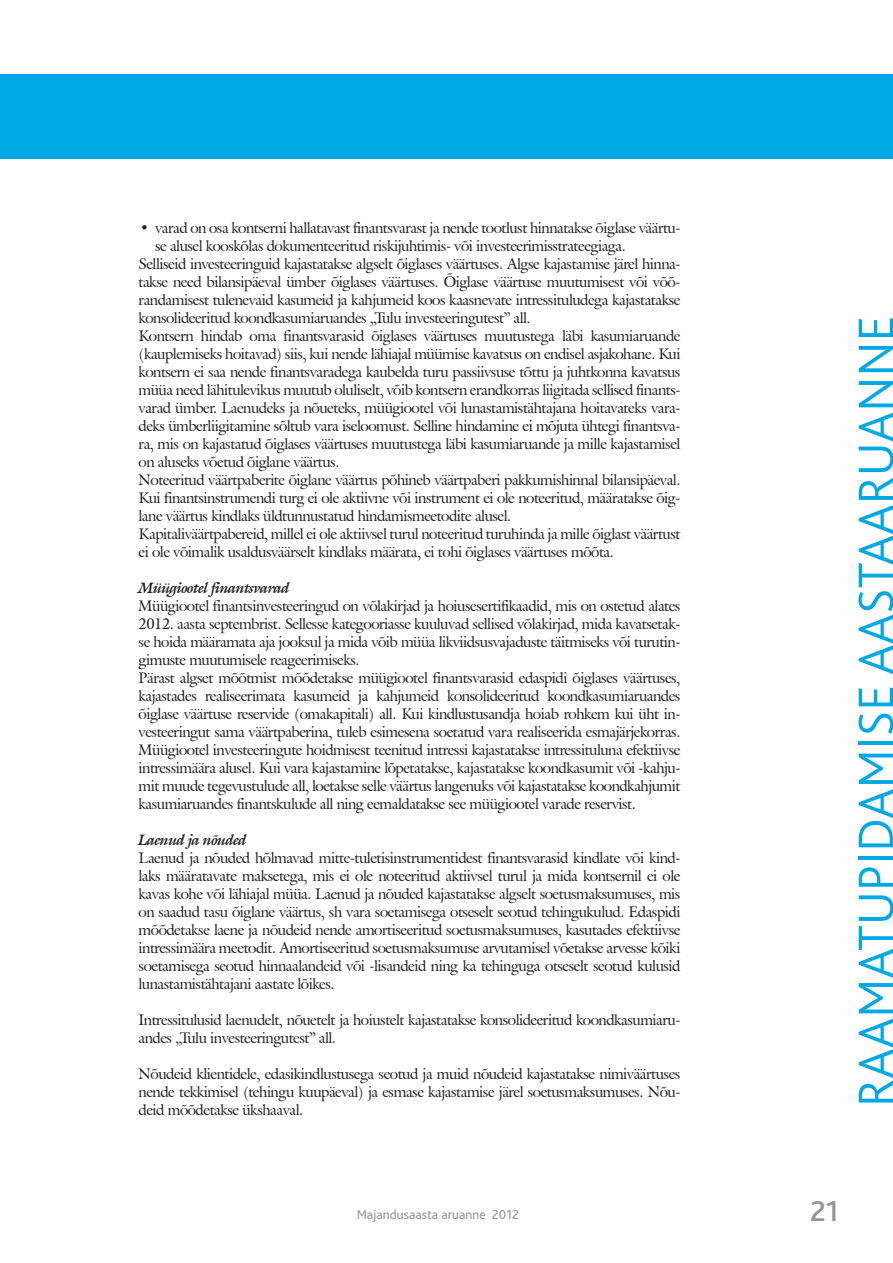
<style>
.page{position:relative;width:893px;height:1263px;background:#fff}
.page>*{position:absolute;margin:0;border:0;box-sizing:border-box;transform-origin:0 0}
.t1{font:300 52.05px "Bliss If Pro";color:#00a8e4}
.t2{font:500 30px "Bliss If Pro";color:#939598}
.t3{font:15px/18px "Galliard IT Cby BT";letter-spacing:-.03em;color:#231f20}
.t4{font:italic 700 15px "Galliard IT Cby BT";letter-spacing:-.03em;color:#231f20}
.t5{font:13.5px "Bliss If Pro";color:#939598}
</style>
<div class="page">
<div style="left:0;top:74px;width:893px;height:85px;background:#00a8e4"></div>
<p class="t3" style="left:140px;top:218px;width:542px">• varad on osa kontserni hallatavast finantsvarast ja nende tootlust hinnatakse õiglase väärtu-</p>
<p class="t3" style="left:155px;top:236px;width:472px">se alusel kooskõlas dokumenteeritud riskijuhtimis- või investeerimisstrateegiaga.</p>
<p class="t3" style="left:139px;top:254px;width:543px">Selliseid investeeringuid kajastatakse algselt õiglases väärtuses. Algse kajastamise järel hinna-</p>
<p class="t3" style="left:139px;top:272px;width:543px">takse need bilansipäeval ümber õiglases väärtuses. Õiglase väärtuse muutumisest või võõ-</p>
<p class="t3" style="left:139px;top:290px;width:543px">randamisest tulenevaid kasumeid ja kahjumeid koos kaasnevate intressituludega kajastatakse</p>
<p class="t3" style="left:139px;top:308px;width:394px">konsolideeritud koondkasumiaruandes „Tulu investeeringutest” all.</p>
<p class="t3" style="left:139px;top:326px;width:543px">Kontsern hindab oma finantsvarasid õiglases väärtuses muutustega läbi kasumiaruande</p>
<p class="t3" style="left:139px;top:344px;width:543px">(kauplemiseks hoitavad) siis, kui nende lähiajal müümise kavatsus on endisel asjakohane. Kui</p>
<p class="t3" style="left:139px;top:362px;width:543px">kontsern ei saa nende finantsvaradega kaubelda turu passiivsuse tõttu ja juhtkonna kavatsus</p>
<p class="t3" style="left:139px;top:380px;width:543px">müüa need lähitulevikus muutub oluliselt, võib kontsern erandkorras liigitada sellised finants-</p>
<p class="t3" style="left:139px;top:398px;width:543px">varad ümber. Laenudeks ja nõueteks, müügiootel või lunastamistähtajana hoitavateks vara-</p>
<p class="t3" style="left:139px;top:416px;width:543px">deks ümberliigitamine sõltub vara iseloomust. Selline hindamine ei mõjuta ühtegi finantsva-</p>
<p class="t3" style="left:139px;top:434px;width:543px">ra, mis on kajastatud õiglases väärtuses muutustega läbi kasumiaruande ja mille kajastamisel</p>
<p class="t3" style="left:139px;top:452px;width:202px">on aluseks võetud õiglane väärtus.</p>
<p class="t3" style="left:139px;top:470px;width:543px">Noteeritud väärtpaberite õiglane väärtus põhineb väärtpaberi pakkumishinnal bilansipäeval.</p>
<p class="t3" style="left:139px;top:488px;width:543px">Kui finantsinstrumendi turg ei ole aktiivne või instrument ei ole noteeritud, määratakse õig-</p>
<p class="t3" style="left:139px;top:506px;width:374px">lane väärtus kindlaks üldtunnustatud hindamismeetodite alusel.</p>
<p class="t3" style="left:139px;top:524px;width:543px">Kapitaliväärtpabereid, millel ei ole aktiivsel turul noteeritud turuhinda ja mille õiglast väärtust</p>
<p class="t3" style="left:139px;top:542px;width:477px">ei ole võimalik usaldusväärselt kindlaks määrata, ei tohi õiglases väärtuses mõõta.</p>
<p class="t4" style="left:139px;top:577px;width:153px">Müügiootel finantsvarad</p>
<p class="t3" style="left:139px;top:596px;width:543px">Müügiootel finantsinvesteeringud on võlakirjad ja hoiusesertifikaadid, mis on ostetud alates 2012. aasta septembrist. Sellesse kategooriasse kuuluvad sellised võlakirjad, mida kavatsetak&shy;se hoida määramata aja jooksul ja mida võib müüa likviidsusvajaduste täitmiseks või turutin&shy;gimuste muutumisele reageerimiseks.<br>Pärast algset mõõtmist mõõdetakse müügiootel finantsvarasid edaspidi õiglases väärtuses, kajastades realiseerimata kasumeid ja kahjumeid konsolideeritud koondkasumiaruandes õiglase väärtuse reservide (omakapitali) all. Kui kindlustusandja hoiab rohkem kui üht in&shy;vesteeringut sama väärtpaberina, tuleb esimesena soetatud vara realiseerida esmajärjekorras.<br>Müügiootel investeeringute hoidmisest teenitud intressi kajastatakse intressituluna efektiivse intressimäära alusel. Kui vara kajastamine lõpetatakse, kajastatakse koondkasumit või -kahju&shy;mit muude tegevustulude all, loetakse selle väärtus langenuks või kajastatakse koondkahjumit kasumiaruandes finantskulude all ning eemaldatakse see müügiootel varade reservist.</p>
<p class="t4" style="left:139px;top:829px;width:110px">Laenud ja nõuded</p>
<p class="t3" style="left:139px;top:848px;width:543px;text-align:justify">Laenud ja nõuded hõlmavad mitte-tuletisinstrumentidest finantsvarasid kindlate või kind&shy;laks määratavate maksetega, mis ei ole noteeritud aktiivsel turul ja mida kontsernil ei ole kavas kohe või lähiajal müüa. Laenud ja nõuded kajastatakse algselt soetusmaksumuses, mis on saadud tasu õiglane väärtus, sh vara soetamisega otseselt seotud tehingukulud. Edaspidi mõõdetakse laene ja nõudeid nende amortiseeritud soetusmaksumuses, kasutades efektiivse intressimäära meetodit. Amortiseeritud soetusmaksumuse arvutamisel võetakse arvesse kõiki soetamisega seotud hinnaalandeid või -lisandeid ning ka tehinguga otseselt seotud kulusid lunastamistähtajani aastate lõikes.</p>
<p class="t3" style="left:139px;top:1010px;width:543px">Intressitulusid laenudelt, nõuetelt ja hoiustelt kajastatakse konsolideeritud koondkasumiaru&shy;andes „Tulu investeeringutest” all.</p>
<p class="t3" style="left:139px;top:1064px;width:543px;text-align:justify">Nõudeid klientidele, edasikindlustusega seotud ja muid nõudeid kajastatakse nimiväärtuses nende tekkimisel (tehingu kuupäeval) ja esmase kajastamise järel soetusmaksumuses. Nõu&shy;deid mõõdetakse ükshaaval.</p>
<p class="t5" style="left:357px;top:1209px;width:164px">Majandusaasta aruanne 2012</p>
<h1 class="t1" style="left:856px;top:1107px;width:793px;rotate:-90deg">RAAMATUPIDAMISE AASTAARUANNE</h1>
<h2 class="t2" style="left:810px;top:1199px;width:30px">21</h2>
</div>
